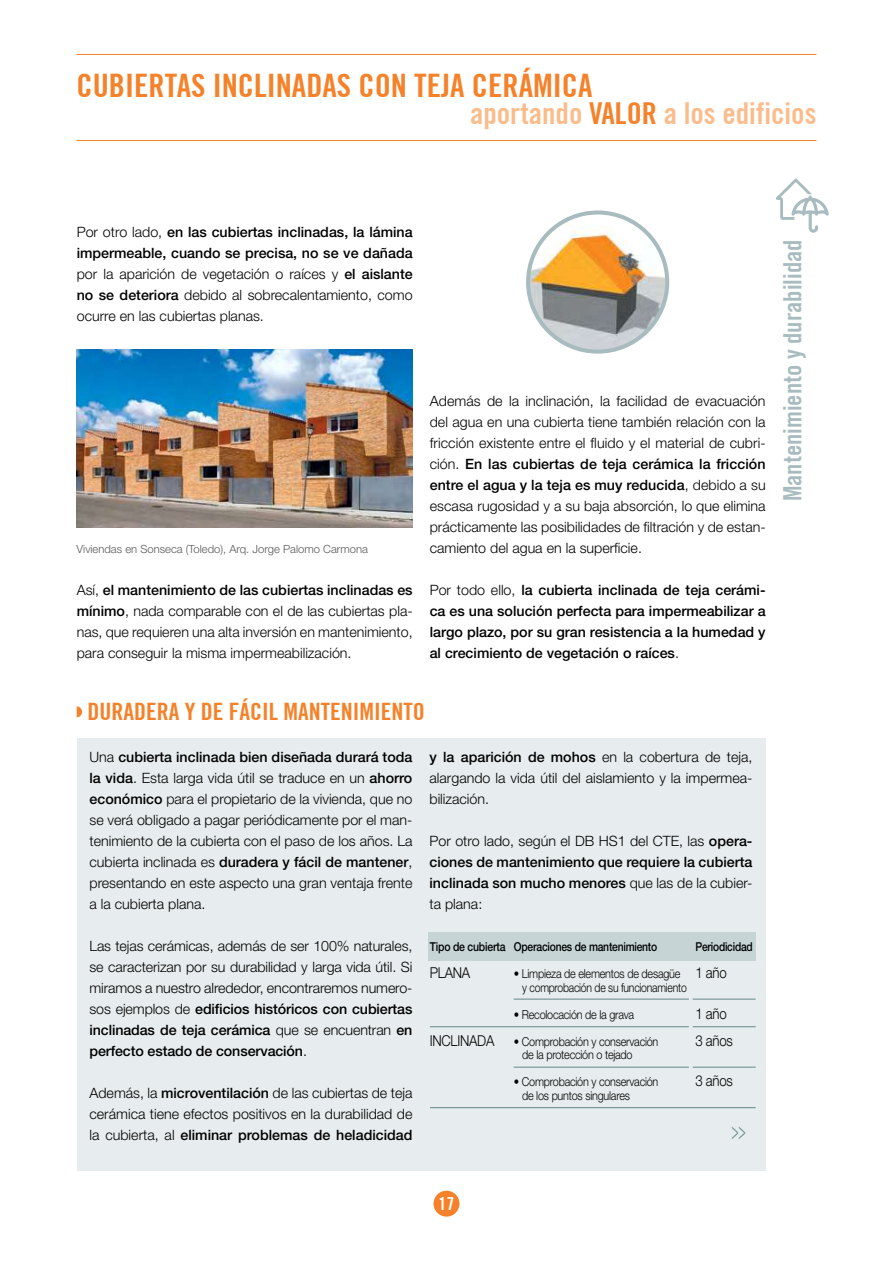
<style>
.page{position:relative;width:893px;height:1263px;background:#fff}
.page>*{position:absolute;margin:0;border:0;box-sizing:border-box;transform-origin:0 0}
.t1{font:700 condensed 32.4px "Trade Gothic No.20";color:#f5822a}
.t2{font:700 condensed 30.3px "Trade Gothic No.20";color:#fbbc8b}
.t3{font:700 condensed 25.35px "Trade Gothic No.20";color:#a8bcbf}
.t4{font:700 condensed 24px "Trade Gothic No.20";color:#f5822a}
.t5{font:300 24px "Helvetica Neue LT Std";color:#658589;scale:.5 1}
.t6{font:700 condensed 18px "Trade Gothic No.20";color:#fff}
.t7{font:300 15px "Helvetica Neue LT Std";letter-spacing:-.02em;color:#000;scale:.88 1}
.t8{font:300 14.25px/21px "Helvetica Neue LT Std";color:#000;text-align:justify}
.t9{font:500 14.25px/21px "Helvetica Neue LT Std";color:#000;text-align:justify}
.t10{font:300 12.3px/13.5px "Helvetica Neue LT Std";letter-spacing:-.02em;color:#000;scale:.88 1}
.t11{font:500 12.3px "Helvetica Neue LT Std";letter-spacing:-.02em;color:#000;scale:.85 1}
.t12{font:500 12.3px "Helvetica Neue LT Std";letter-spacing:-.02em;color:#000;scale:.83 1}
.t13{font:300 11.25px "Helvetica Neue LT Std";color:#58595b}
.s1{color:#f5822a}
.s2{font-weight:500}
.s3{font-weight:300}
.s4{font-size:15px}
</style>
<div class="page">
<div style="left:433px;top:1191px;width:26px;height:25px;background:#f5822a;border-radius:50%"></div>
<hr style="left:77px;top:140px;width:739px;height:1px;background:#f5822a">
<hr style="left:77px;top:54px;width:739px;height:1px;background:#f5822a">
<div style="left:77px;top:738px;width:689px;height:432px;background:#e7edee"></div>
<svg style="left:77px;top:706px;width:5px;height:11px"></svg>
<div style="left:428px;top:931px;width:328px;height:29px;background:#c6d4d6"></div>
<hr style="left:514px;top:999px;width:242px;height:1px;background:#658589">
<hr style="left:430px;top:1026px;width:326px;height:1px;background:#658589">
<hr style="left:514px;top:1067px;width:242px;height:1px;background:#658589">
<hr style="left:430px;top:1107px;width:326px;height:1px;background:#658589">
<hr style="left:689px;top:965px;width:4px;height:125px;background:#e7edee">
<svg style="left:776px;top:179px;width:53px;height:54px"></svg>
<img style="left:77px;top:349px;width:335px;height:179px">
<img style="left:528px;top:212px;width:139px;height:140px;border-radius:70px">
<div style="left:526px;top:210px;width:143px;height:144px;border:4px solid #a8bcbf;border-radius:50%"></div>
<h1 class="t1" style="left:77px;top:66px;width:517px">CUBIERTAS INCLINADAS CON TEJA CERÁMICA</h1>
<h2 class="t2" style="left:470px;top:95px;width:146px">APORTANDO <span class="s1">VALOR</span></h2>
<h2 class="t2" style="left:664px;top:95px;width:154px">A LOS EDIFICIOS</h2>
<p class="t8" style="left:77px;top:222px;width:337px">Por otro lado, <span class="s2">en las cubiertas inclinadas, la lámina impermeable, cuando se precisa, no se ve dañada </span>por la aparición de vegetación o raíces y <span class="s2">el aislante no se deteriora</span> debido al sobrecalentamiento, como ocurre en las cubiertas planas.</p>
<p class="t13" style="left:77px;top:542px;width:293px">Viviendas en Sonseca (Toledo), Arq. Jorge Palomo Carmona</p>
<p class="t8" style="left:77px;top:579px;width:337px">Así, <span class="s2">el mantenimiento de las cubiertas inclinadas es mínimo</span>, nada comparable con el de las cubiertas pla&shy;nas, que requieren una alta inversión en mantenimiento, para conseguir la misma impermeabilización.</p>
<p class="t8" style="left:430px;top:390px;width:337px">Además de la inclinación, la facilidad de evacuación del agua en una cubierta tiene también relación con la fricción existente entre el fluido y el material de cubri&shy;ción. <span class="s2">En las cubiertas de teja cerámica la fricción entre el agua y la teja es muy reducida</span>, debido a su escasa rugosidad y a su baja absorción, lo que elimina prácticamente las posibilidades de filtración y de estan&shy;camiento del agua en la superficie.</p>
<p class="t9" style="left:430px;top:579px;width:337px"><span class="s3">Por todo ello,</span> la cubierta inclinada de teja cerámi&shy;ca es una solución perfecta para impermeabilizar a largo plazo, por su gran resistencia a la humedad y al crecimiento de vegetación o raíces<span class="s3">.</span></p>
<h3 class="t4" style="left:87px;top:697px;width:37px">DURADERA</h3>
<h3 class="t4" style="left:185px;top:697px;width:239px">Y DE FÁCIL MANTENIMIENTO</h3>
<p class="t8" style="left:89px;top:746px;width:324px">Una <span class="s2">cubierta inclinada bien diseñada durará toda la vida</span>. Esta larga vida útil se traduce en un <span class="s2">ahorro económico</span> para el propietario de la vivienda, que no se verá obligado a pagar periódicamente por el man&shy;tenimiento de la cubierta con el paso de los años. La cubierta inclinada es <span class="s2">duradera y fácil de mantener</span>, presentando en este aspecto una gran ventaja frente a la cubierta plana.</p>
<p class="t8" style="left:89px;top:935px;width:324px">Las tejas cerámicas, además de ser 100% naturales, se caracterizan por su durabilidad y larga vida útil. Si miramos a nuestro alrededor, encontraremos numero&shy;sos ejemplos de <span class="s2">edificios históricos con cubiertas inclinadas de teja cerámica</span> que se encuentran <span class="s2">en perfecto estado de conservación</span>.</p>
<p class="t8" style="left:89px;top:1082px;width:324px">Además, la <span class="s2">microventilación</span> de las cubiertas de teja cerámica tiene efectos positivos en la durabilidad de la cubierta, al <span class="s2">eliminar problemas de heladicidad</span></p>
<p class="t8" style="left:429px;top:746px;width:324px"><span class="s2">y la aparición de mohos</span> en la cobertura de teja, alargando la vida útil del aislamiento y la impermea&shy;bilización.</p>
<p class="t9" style="left:429px;top:830px;width:324px"><span class="s3">Por otro lado, según el DB HS1 del CTE, las</span> opera&shy;ciones de mantenimiento que requiere la cubierta inclinada son mucho menores <span class="s3">que las de la cubier&shy;ta plana:</span></p>
<p class="t11" style="left:430px;top:939px;width:269px">Tipo de cubierta Operaciones de mantenimiento</p>
<p class="t12" style="left:695px;top:939px;width:71px">Periodicidad</p>
<p class="t7" style="left:430px;top:964px;width:10px">plana</p>
<p class="t10" style="left:522px;top:967px;width:234px;text-indent:-8px">• Limpieza de elementos de desagüe <span class="s4">1 año </span>y comprobación de su funcionamiento</p>
<p class="t10" style="left:514px;top:1007px;width:138px">• Recolocación de la grava</p>
<p class="t7" style="left:695px;top:1004px;width:37px">1 año</p>
<p class="t7" style="left:430px;top:1031px;width:10px">inclinada</p>
<p class="t10" style="left:514px;top:1034px;width:166px">• Comprobación y conservación</p>
<p class="t7" style="left:695px;top:1031px;width:44px">3 años</p>
<p class="t10" style="left:522px;top:1048px;width:127px">de la protección o tejado</p>
<p class="t10" style="left:514px;top:1075px;width:166px">• Comprobación y conservación</p>
<p class="t7" style="left:695px;top:1072px;width:44px">3 años</p>
<p class="t10" style="left:522px;top:1088px;width:124px">de los puntos singulares</p>
<h3 class="t5" style="left:731px;top:1116px;width:30px">&gt;&gt;</h3>
<h3 class="t3" style="left:777px;top:501px;width:263px;rotate:-90deg">MANTENIMIENTO Y DURABILIDAD</h3>
<p class="t6" style="left:439px;top:1193px;width:17px">17</p>
</div>
